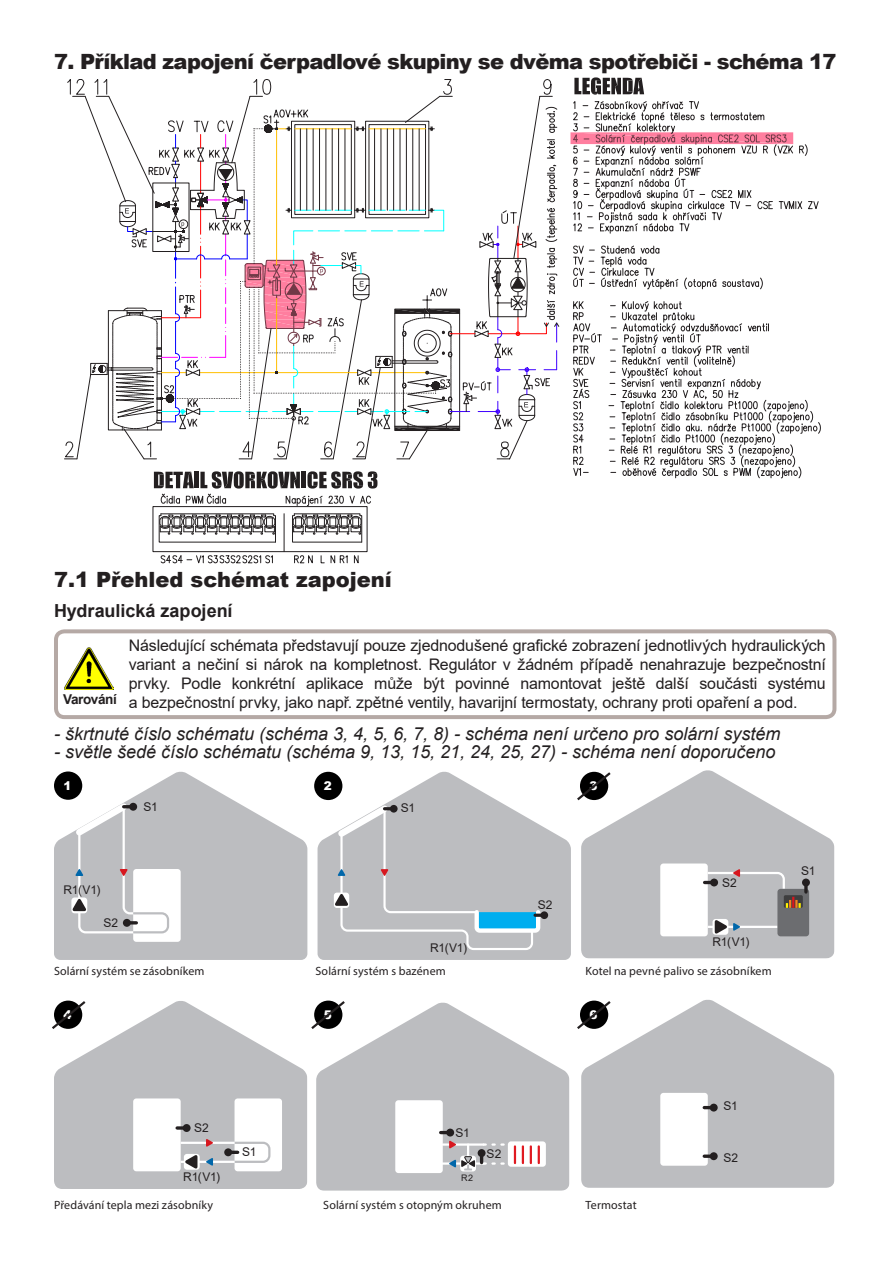
<style>
.page{position:relative;width:893px;height:1263px;background:#fff}
.page>*{position:absolute;margin:0;border:0;box-sizing:border-box;transform-origin:0 0}
.t1{font:900 21px "Arial";letter-spacing:-.03em;color:#231f20}
.t2{font:900 21px "Arial";color:#231f20}
.t3{font:italic 18px "Arial";color:#231f20}
.Abschnitt_Überschrif{font:700 18px "Arial";color:#231f20}
.Fließtext{font:15.9px/19.2px "Arial";letter-spacing:-.01em;color:#231f20;text-align:justify}
.t4{font:700 13.5px "Arial";letter-spacing:-.03em;color:#231f20}
.Fließtext-2{font:12px "Myriad Pro";letter-spacing:.01em;color:#231f20}
.Fließtext-3{font:12px "Arial";letter-spacing:-.02em;color:#231f20}
.Klemmplan{font:900 12px "Arial";color:#fff}
.Fließtext-4{font:9px "Arial";color:#231f20}
</style>
<div class="page">
<div style="left:153px;top:506px;width:214px;height:46px;border:1px solid #231f20"></div>
<svg style="left:159px;top:513px;width:117px;height:30px"></svg>
<svg style="left:160px;top:555px;width:113px;height:9px"></svg>
<svg style="left:284px;top:513px;width:78px;height:51px"></svg>
<svg style="left:573px;top:245px;width:143px;height:44px"></svg>
<svg style="left:722px;top:277px;width:41px;height:12px"></svg>
<svg style="left:540px;top:79px;width:12px;height:18px"></svg>
<svg style="left:570px;top:77px;width:249px;height:157px"></svg>
<svg style="left:573px;top:301px;width:248px;height:177px"></svg>
<svg style="left:154px;top:471px;width:223px;height:35px"></svg>
<svg style="left:90px;top:107px;width:469px;height:353px"></svg>
<svg style="left:54px;top:771px;width:253px;height:189px;fill:#bcbdc0"></svg>
<div style="left:133px;top:869px;width:48px;height:73px;background:#fff;border-radius:3px"></div>
<svg style="left:70px;top:798px;width:100px;height:136px"></svg>
<svg style="left:318px;top:771px;width:253px;height:189px;fill:#bcbdc0"></svg>
<div style="left:540px;top:911px;width:8px;height:8px;background:#231f20;border-radius:50%"></div>
<svg style="left:333px;top:800px;width:211px;height:151px;background:#bcc2c7"></svg>
<svg style="left:581px;top:770px;width:253px;height:188px;fill:#bcbdc0"></svg>
<div style="left:660px;top:863px;width:48px;height:73px;background:#fff;border-radius:3px"></div>
<div style="left:777px;top:889px;width:32px;height:47px;background:#6c6d70;border-radius:3px"></div>
<hr style="left:708px;top:926px;width:69px;height:2px;background:#fff">
<svg style="left:733px;top:923px;width:7px;height:8px"></svg>
<svg style="left:712px;top:919px;width:16px;height:16px"></svg>
<svg style="left:715px;top:920px;width:12px;height:14px"></svg>
<svg style="left:705px;top:869px;width:81px;height:22px;background:#bebbbe"></svg>
<div style="left:802px;top:878px;width:8px;height:8px;background:#231f20;border-radius:50%"></div>
<svg style="left:804px;top:886px;width:4px;height:6px"></svg>
<svg style="left:784px;top:895px;width:19px;height:13px"></svg>
<svg style="left:786px;top:897px;width:15px;height:11px"></svg>
<svg style="left:316px;top:1002px;width:253px;height:189px;fill:#bcbdc0"></svg>
<div style="left:395px;top:1100px;width:48px;height:73px;background:#fff;border-radius:3px"></div>
<hr style="left:443px;top:1143px;width:41px;height:3px;background:#fff">
<hr style="left:442px;top:1162px;width:42px;height:3px;background:#fff">
<svg style="left:460px;top:1156px;width:16px;height:15px"></svg>
<div style="left:446px;top:1128px;width:8px;height:8px;background:#231f20;border-radius:50%"></div>
<svg style="left:441px;top:1131px;width:5px;height:3px"></svg>
<svg style="left:449px;top:1140px;width:57px;height:30px;background:#b6b5b8"></svg>
<div style="left:508px;top:1141px;width:38px;height:26px;background:#fff;border-radius:3px"></div>
<svg style="left:514px;top:1146px;width:2px;height:17px"></svg>
<svg style="left:522px;top:1146px;width:2px;height:17px"></svg>
<svg style="left:530px;top:1146px;width:2px;height:17px"></svg>
<svg style="left:538px;top:1146px;width:2px;height:17px"></svg>
<svg style="left:581px;top:999px;width:253px;height:189px;fill:#bcbdc0"></svg>
<div style="left:660px;top:1093px;width:48px;height:73px;background:#fff;border-radius:3px"></div>
<div style="left:710px;top:1104px;width:8px;height:7px;background:#231f20;border-radius:50%"></div>
<svg style="left:704px;top:1106px;width:6px;height:3px"></svg>
<div style="left:710px;top:1152px;width:8px;height:8px;background:#231f20;border-radius:50%"></div>
<svg style="left:704px;top:1154px;width:7px;height:4px"></svg>
<svg style="left:54px;top:1001px;width:253px;height:188px;fill:#bcbdc0"></svg>
<div style="left:133px;top:1098px;width:48px;height:73px;background:#fff;border-radius:3px"></div>
<div style="left:235px;top:1098px;width:47px;height:73px;background:#fff;border-radius:3px"></div>
<svg style="left:232px;top:1140px;width:39px;height:24px"></svg>
<hr style="left:181px;top:1142px;width:54px;height:2px;background:#fff">
<hr style="left:181px;top:1161px;width:54px;height:2px;background:#fff">
<svg style="left:206px;top:1158px;width:7px;height:8px"></svg>
<svg style="left:206px;top:1139px;width:7px;height:8px"></svg>
<svg style="left:184px;top:1154px;width:16px;height:16px"></svg>
<svg style="left:185px;top:1154px;width:12px;height:15px"></svg>
<div style="left:224px;top:1148px;width:8px;height:8px;background:#231f20;border-radius:50%"></div>
<svg style="left:231px;top:1150px;width:7px;height:4px"></svg>
<div style="left:183px;top:1124px;width:8px;height:8px;background:#231f20;border-radius:50%"></div>
<svg style="left:177px;top:1126px;width:6px;height:4px"></svg>
<div style="left:54px;top:771px;width:28px;height:29px;background:#000;border-radius:50%"></div>
<div style="left:314px;top:772px;width:28px;height:28px;background:#000;border-radius:50%"></div>
<div style="left:54px;top:629px;width:782px;height:90px;border:4px solid #b5a9a5;border-radius:8px"></div>
<img style="left:65px;top:647px;width:48px;height:42px">
<svg style="left:577px;top:770px;width:36px;height:33px"></svg>
<svg style="left:52px;top:1000px;width:36px;height:31px"></svg>
<svg style="left:311px;top:1000px;width:36px;height:31px"></svg>
<svg style="left:577px;top:999px;width:36px;height:32px"></svg>
<p class="t1" style="left:54px;top:46px;width:784px">7. Příklad zapojení čerpadlové skupiny se dvěma spotřebiči - schéma 17</p>
<p class="t2" style="left:54px;top:564px;width:339px">7.1 Přehled schémat zapojení</p>
<p class="Abschnitt_Überschrif" style="left:54px;top:598px;width:180px">Hydraulická zapojení</p>
<p class="Fließtext" style="left:129px;top:635px;width:698px">Následující schémata představují pouze zjednodušené grafické zobrazení jednotlivých hydraulických variant a nečiní si nárok na kompletnost. Regulátor v žádném případě nenahrazuje bezpečnostní prvky. Podle konkrétní aplikace může být povinné namontovat ještě další součásti systému</p>
<p class="t4" style="left:63px;top:690px;width:55px">Varování</p>
<p class="Fließtext" style="left:129px;top:693px;width:670px">a bezpečnostní prvky, jako např. zpětné ventily, havarijní termostaty, ochrany proti opaření a pod.</p>
<p class="t3" style="left:54px;top:722px;width:728px">- škrtnuté číslo schématu (schéma 3, 4, 5, 6, 7, 8) - schéma není určeno pro solární systém</p>
<p class="t3" style="left:54px;top:740px;width:723px">- světle šedé číslo schématu (schéma 9, 13, 15, 21, 24, 25, 27) - schéma není doporučeno</p>
<p class="Klemmplan" style="left:64px;top:776px;width:9px">1</p>
<p class="Klemmplan" style="left:324px;top:777px;width:9px">2</p>
<p class="Klemmplan" style="left:589px;top:777px;width:9px">3</p>
<p class="Fließtext-3" style="left:143px;top:798px;width:16px">S1</p>
<p class="Fließtext-3" style="left:64px;top:882px;width:38px">R1(V1)</p>
<p class="Fließtext-3" style="left:103px;top:915px;width:16px">S2</p>
<p class="Fließtext-3" style="left:401px;top:799px;width:16px">S1</p>
<p class="Fließtext-3" style="left:430px;top:940px;width:38px">R1(V1)</p>
<p class="Fließtext-3" style="left:538px;top:896px;width:16px">S2</p>
<p class="Fließtext-3" style="left:722px;top:875px;width:16px">S2</p>
<p class="Fließtext-3" style="left:712px;top:934px;width:38px">R1(V1)</p>
<p class="Fließtext-2" style="left:54px;top:964px;width:152px">Solární systém se zásobníkem</p>
<p class="Fließtext-2" style="left:316px;top:964px;width:132px">Solární systém s bazénem</p>
<p class="Fließtext-2" style="left:586px;top:964px;width:188px">Kotel na pevné palivo se zásobníkem</p>
<p class="Klemmplan" style="left:64px;top:1006px;width:9px">4</p>
<p class="Klemmplan" style="left:324px;top:1006px;width:9px">5</p>
<p class="Klemmplan" style="left:589px;top:1006px;width:9px">6</p>
<p class="Fließtext-3" style="left:801px;top:862px;width:16px">S1</p>
<p class="Fließtext-3" style="left:194px;top:1120px;width:16px">S2</p>
<p class="Fließtext-3" style="left:183px;top:1169px;width:38px">R1(V1)</p>
<p class="Fließtext-3" style="left:242px;top:1144px;width:16px">S1</p>
<p class="Fließtext-3" style="left:456px;top:1124px;width:16px">S1</p>
<p class="Fließtext-4" style="left:461px;top:1172px;width:13px">R2</p>
<p class="Fließtext-3" style="left:723px;top:1097px;width:16px">S1</p>
<p class="Fließtext-3" style="left:487px;top:1145px;width:16px">S2</p>
<p class="Fließtext-3" style="left:723px;top:1149px;width:16px">S2</p>
<p class="Fließtext-2" style="left:54px;top:1198px;width:161px">Předávání tepla mezi zásobníky</p>
<p class="Fließtext-2" style="left:586px;top:1198px;width:53px">Termostat</p>
<p class="Fließtext-2" style="left:323px;top:1198px;width:180px">Solární systém s otopným okruhem</p>
</div>
